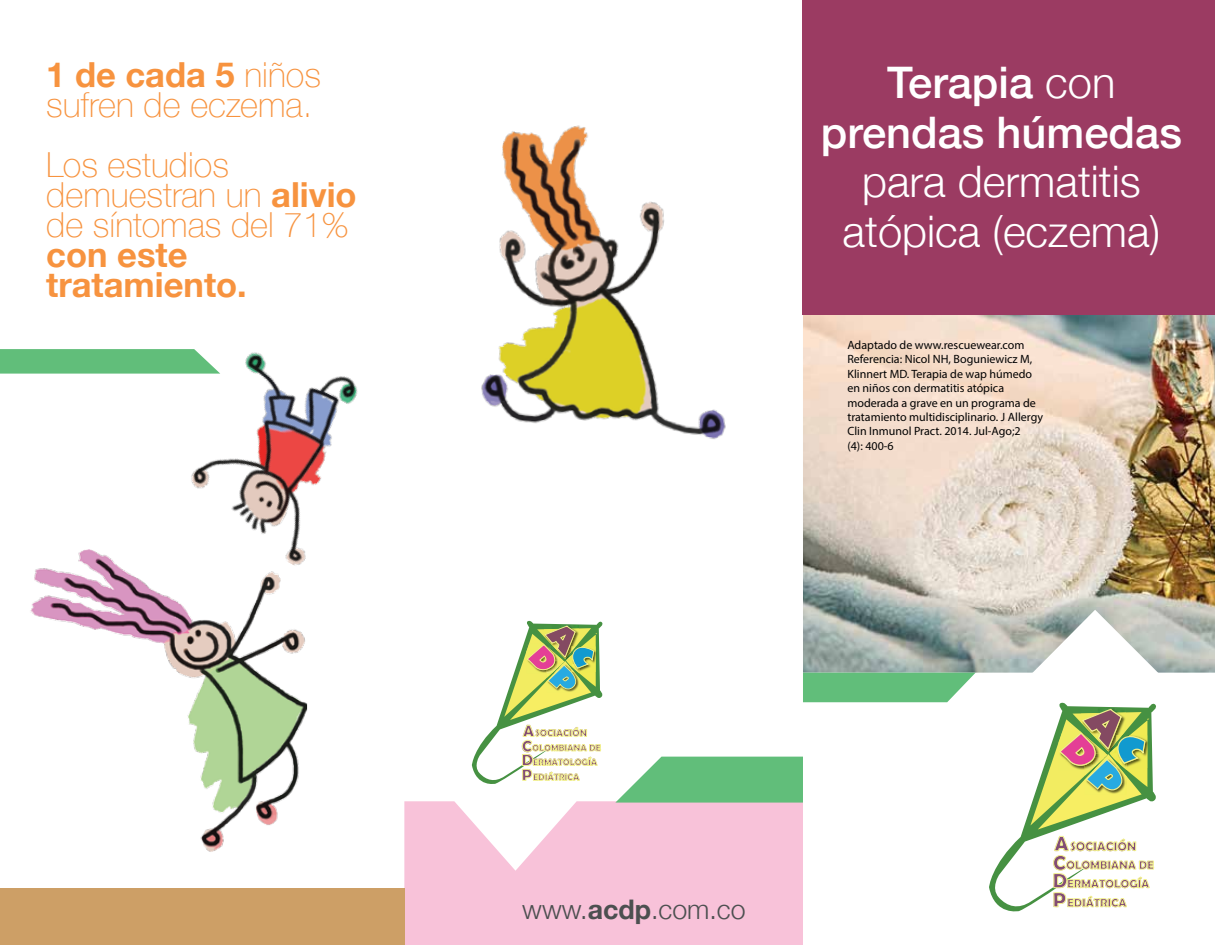
<style>
.page{position:relative;width:1215px;height:945px;background:#fff}
.page>*{position:absolute;margin:0;border:0;box-sizing:border-box;transform-origin:0 0}
.t1{font:300 43.5px/49.5px "Helvetica Neue";color:#fff;text-align:center}
.t2{font:500 43.5px/49.5px "Helvetica Neue";color:#fff;text-align:center}
.t3{font:100 34.5px/30px "Helvetica Neue";color:#f7933f}
.t4{font:700 34.5px/30px "Helvetica Neue";color:#f7933f}
.t5{font:300 27px "Helvetica Neue";color:#4c4f50}
.t6{font:700 20.55px/17.9px "Berlin Sans FB Demi";color:#834d75}
.t7{font:700 16.05px/14px "Berlin Sans FB Demi";color:#834d75}
.t8{font:700 12.75px "Berlin Sans FB Demi";color:#834d75}
.t9{font:12px/14.4px "Myriad Pro";color:#010101}
.t10{font:700 11.7px "Berlin Sans FB Demi";color:#834d75}
.t11{font:700 9.9px "Berlin Sans FB Demi";color:#834d75}
.t12{font:700 9.15px "Berlin Sans FB Demi";color:#834d75}
.s1{font-weight:700}
.s2{font-weight:300}
.s3{font-size:16.05px}
.s4{font-size:20.55px}
</style>
<div class="page">
<img style="left:803px;top:315px;width:412px;height:358px">
<svg style="left:803px;top:673px;width:172px;height:29px;background:#6dc384"></svg>
<svg style="left:404px;top:801px;width:399px;height:144px;background:#f8c6db"></svg>
<svg style="left:615px;top:757px;width:188px;height:46px;background:#76c68b"></svg>
<svg style="left:0;top:349px;width:184px;height:25px;background:#64bf7c"></svg>
<svg style="left:1029px;top:610px;width:133px;height:63px"></svg>
<svg style="left:989px;top:703px;width:167px;height:208px"></svg>
<svg style="left:472px;top:621px;width:130px;height:163px"></svg>
<div style="left:0;top:888px;width:404px;height:57px;background:#cd9f66"></div>
<div style="left:803px;top:0;width:412px;height:315px;background:#9b3b62"></div>
<img style="left:184px;top:349px;width:174px;height:200px">
<img style="left:481px;top:125px;width:245px;height:314px">
<img style="left:30px;top:549px;width:277px;height:303px">
<h2 class="t3" style="left:46px;top:58px;width:276px"><span class="s1">1 de cada 5</span> niños sufren de eczema.</h2>
<h2 class="t3" style="left:46px;top:148px;width:312px">Los estudios demuestran un <span class="s1">alivio </span>de síntomas del 71%</h2>
<h2 class="t4" style="left:46px;top:240px;width:202px">con este tratamiento.</h2>
<h1 class="t2" style="left:821px;top:54px;width:363px">Terapia <span class="s2">con </span>prendas húmedas</h1>
<h1 class="t1" style="left:843px;top:154px;width:319px">para dermatitis atópica (eczema)</h1>
<p class="t9" style="left:847px;top:338px;width:197px">Adaptado de www.rescuewear.com<br>Referencia: Nicol NH, Boguniewicz M,<br>Klinnert MD. Terapia de wap húmedo en niños con dermatitis atópica moderada a grave en un programa de tratamiento multidisciplinario. J Allergy<br>Clin Inmunol Pract. 2014. Jul-Ago;2<br>(4): 400-6</p>
<p class="t11" style="left:523px;top:727px;width:66px"><span class="s3">A</span>SOCIACIÓN</p>
<h3 class="t7" style="left:522px;top:739px;width:13px">C<br>D</h3>
<p class="t12" style="left:532px;top:742px;width:70px">OLOMBIANA DE</p>
<p class="t12" style="left:533px;top:757px;width:66px">ERMATOLOGÍA</p>
<p class="t12" style="left:522px;top:772px;width:59px"><span class="s3">P</span>EDIÁTRICA</p>
<h3 class="t5" style="left:522px;top:887px;width:225px">www.<span class="s1">acdp</span>.com.co</h3>
<p class="t8" style="left:1054px;top:839px;width:83px"><span class="s4">A</span>SOCIACIÓN</p>
<h3 class="t6" style="left:1053px;top:854px;width:16px">C<br>D</h3>
<p class="t10" style="left:1066px;top:858px;width:89px">OLOMBIANA DE</p>
<p class="t10" style="left:1067px;top:877px;width:84px">ERMATOLOGÍA</p>
<p class="t10" style="left:1053px;top:896px;width:75px"><span class="s4">P</span>EDIÁTRICA</p>
</div>
